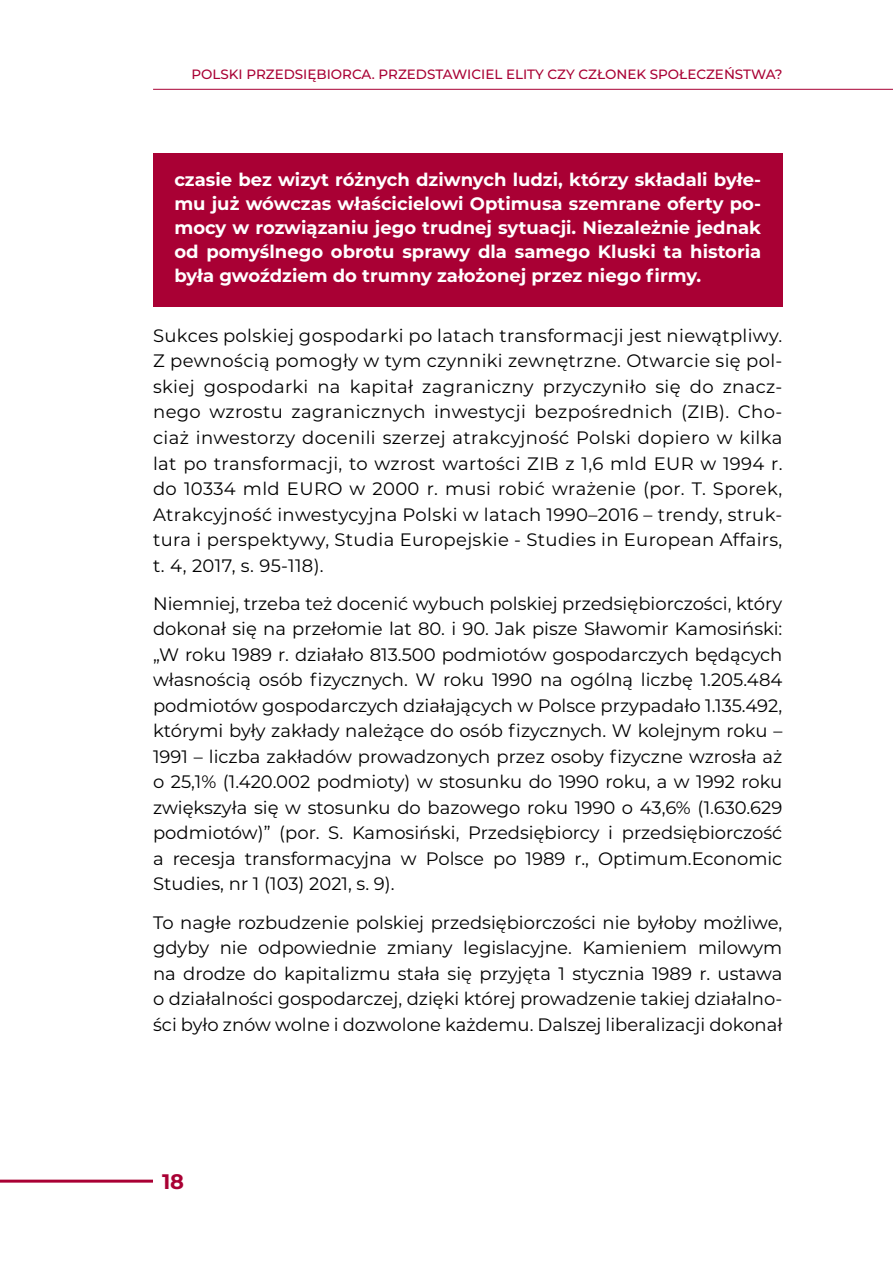
<style>
.page{position:relative;width:893px;height:1263px;background:#fff}
.page>*{position:absolute;margin:0;border:0;box-sizing:border-box;transform-origin:0 0}
.t1{font:700 21px "Montserrat";color:#a90034}
.t2{font:18px/25.5px "Montserrat";color:#000;text-align:justify}
.t3{font:700 18px/24px "Montserrat";color:#fff;text-align:justify}
.t4{font:500 13.5px "Montserrat";color:#a90034}
</style>
<div class="page">
<hr style="left:0;top:1179px;width:893px;height:3px;background:#a90034">
<div style="left:153px;top:1155px;width:740px;height:56px;background:#fff"></div>
<hr style="left:153px;top:89px;width:740px;height:1px;background:#a90034">
<div style="left:153px;top:153px;width:629px;height:153px;background:#a90034"></div>
<p class="t4" style="left:191px;top:65px;width:592px">POLSKI PRZEDSIĘBIORCA. PRZEDSTAWICIEL ELITY CZY CZŁONEK SPOŁECZEŃSTWA?</p>
<p class="t3" style="left:174px;top:167px;width:588px">czasie bez wizyt różnych dziwnych ludzi, którzy składali byłe&shy;mu już wówczas właścicielowi Optimusa szemrane oferty po&shy;mocy w rozwiązaniu jego trudnej sytuacji. Niezależnie jednak od pomyślnego obrotu sprawy dla samego Kluski ta historia była gwoździem do trumny założonej przez niego firmy.</p>
<p class="t2" style="left:153px;top:322px;width:631px">Sukces polskiej gospodarki po latach transformacji jest niewątpliwy.<br>Z pewnością pomogły w tym czynniki zewnętrzne. Otwarcie się pol&shy;skiej gospodarki na kapitał zagraniczny przyczyniło się do znacz&shy;nego wzrostu zagranicznych inwestycji bezpośrednich (ZIB). Cho&shy;ciaż inwestorzy docenili szerzej atrakcyjność Polski dopiero w kilka lat po transformacji, to wzrost wartości ZIB z 1,6 mld EUR w 1994 r. do 10334 mld EURO w 2000 r. musi robić wrażenie (por. T. Sporek, Atrakcyjność inwestycyjna Polski w latach 1990–2016 – trendy, struk&shy;tura i perspektywy, Studia Europejskie - Studies in European Affairs, t. 4, 2017, s. 95-118).</p>
<p class="t2" style="left:153px;top:590px;width:631px">Niemniej, trzeba też docenić wybuch polskiej przedsiębiorczości, który dokonał się na przełomie lat 80. i 90. Jak pisze Sławomir Kamosiński: „W roku 1989 r. działało 813.500 podmiotów gospodarczych będących własnością osób fizycznych. W roku 1990 na ogólną liczbę 1.205.484 podmiotów gospodarczych działających w Polsce przypadało 1.135.492, którymi były zakłady należące do osób fizycznych. W kolejnym roku – 1991 – liczba zakładów prowadzonych przez osoby fizyczne wzrosła aż o 25,1% (1.420.002 podmioty) w stosunku do 1990 roku, a w 1992 roku zwiększyła się w stosunku do bazowego roku 1990 o 43,6% (1.630.629 podmiotów)” (por. S. Kamosiński, Przedsiębiorcy i przedsiębiorczość a recesja transformacyjna w Polsce po 1989 r., Optimum.Economic Studies, nr 1 (103) 2021, s. 9).</p>
<p class="t2" style="left:153px;top:909px;width:631px">To nagłe rozbudzenie polskiej przedsiębiorczości nie byłoby możliwe, gdyby nie odpowiednie zmiany legislacyjne. Kamieniem milowym na drodze do kapitalizmu stała się przyjęta 1 stycznia 1989 r. ustawa o działalności gospodarczej, dzięki której prowadzenie takiej działalno&shy;ści było znów wolne i dozwolone każdemu. Dalszej liberalizacji dokonał</p>
<p class="t1" style="left:162px;top:1166px;width:24px">18</p>
</div>
